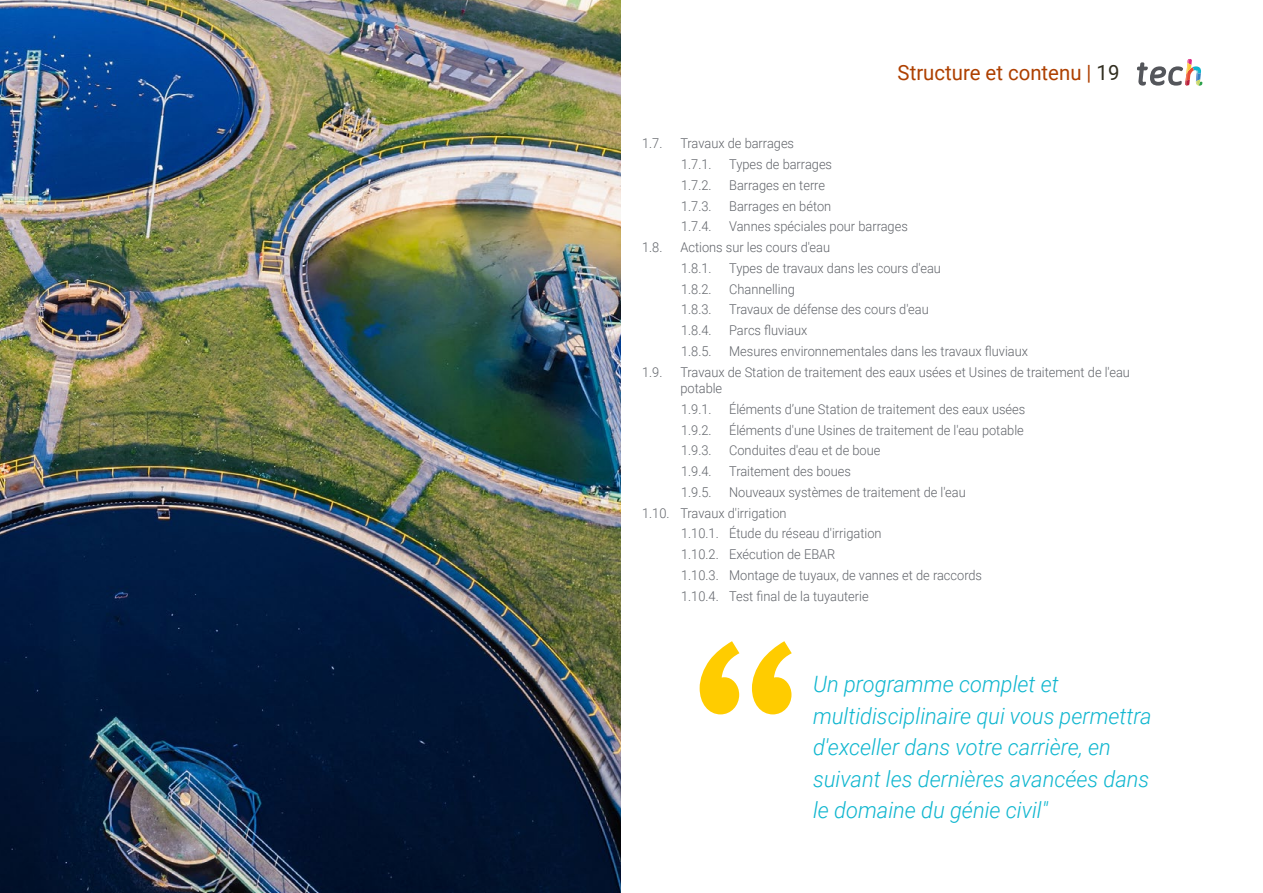
<style>
.page{position:relative;width:1263px;height:893px;background:#fff}
.page>*{position:absolute;margin:0;border:0;box-sizing:border-box;transform-origin:0 0}
.t1{font:italic 300 22.5px/31.5px "Roboto";color:#0fb6cf}
.t2{font:21px "Roboto";color:#ae4000}
.t3{font:300 13.5px/20.7px "Roboto";color:#61646a;scale:.95 1}
.s1{color:#312e20}
</style>
<div class="page">
<svg style="left:1137px;top:59px;width:65px;height:27px"></svg>
<svg style="left:700px;top:641px;width:92px;height:73px"></svg>
<img style="left:0;top:0;width:621px;height:893px">
<p class="t3" style="left:642px;top:133px;width:23px">1.7.</p>
<p class="t3" style="left:680px;top:133px;width:121px">Travaux de barrages<br>1.7.1.</p>
<p class="t3" style="left:729px;top:153px;width:110px">Types de barrages</p>
<h2 class="t2" style="left:898px;top:57px;width:223px">Structure et contenu | <span class="s1">19</span></h2>
<p class="t3" style="left:681px;top:174px;width:34px">1.7.2.</p>
<p class="t3" style="left:729px;top:174px;width:103px">Barrages en terre</p>
<p class="t3" style="left:681px;top:195px;width:34px">1.7.3.</p>
<p class="t3" style="left:729px;top:195px;width:109px">Barrages en béton</p>
<p class="t3" style="left:681px;top:216px;width:34px">1.7.4.</p>
<p class="t3" style="left:729px;top:216px;width:190px">Vannes spéciales pour barrages</p>
<p class="t3" style="left:642px;top:236px;width:23px">1.8.</p>
<p class="t3" style="left:680px;top:236px;width:159px">Actions sur les cours d'eau<br>1.8.1.</p>
<p class="t3" style="left:729px;top:257px;width:224px">Types de travaux dans les cours d'eau</p>
<p class="t3" style="left:681px;top:278px;width:34px">1.8.2.</p>
<p class="t3" style="left:729px;top:278px;width:71px">Channelling</p>
<p class="t3" style="left:681px;top:299px;width:34px">1.8.3.</p>
<p class="t3" style="left:729px;top:299px;width:212px">Travaux de défense des cours d'eau</p>
<p class="t3" style="left:681px;top:319px;width:34px">1.8.4.</p>
<p class="t3" style="left:729px;top:319px;width:84px">Parcs fluviaux</p>
<p class="t3" style="left:681px;top:340px;width:34px">1.8.5.</p>
<p class="t3" style="left:729px;top:340px;width:316px">Mesures environnementales dans les travaux fluviaux</p>
<p class="t3" style="left:642px;top:361px;width:23px">1.9.</p>
<p class="t3" style="left:680px;top:363px;width:475px;line-height:16.5px">Travaux de Station de traitement des eaux usées et Usines de traitement de l'eau potable</p>
<p class="t3" style="left:681px;top:398px;width:34px">1.9.1.</p>
<p class="t3" style="left:729px;top:398px;width:313px">Éléments d’une Station de traitement des eaux usées</p>
<p class="t3" style="left:681px;top:419px;width:34px">1.9.2.</p>
<p class="t3" style="left:729px;top:419px;width:312px">Éléments d'une Usines de traitement de l'eau potable</p>
<p class="t3" style="left:681px;top:440px;width:34px">1.9.3.</p>
<p class="t3" style="left:729px;top:440px;width:161px">Conduites d'eau et de boue</p>
<p class="t3" style="left:681px;top:460px;width:34px">1.9.4.</p>
<p class="t3" style="left:729px;top:460px;width:130px">Traitement des boues</p>
<p class="t3" style="left:681px;top:481px;width:34px">1.9.5.</p>
<p class="t3" style="left:729px;top:481px;width:251px">Nouveaux systèmes de traitement de l'eau</p>
<p class="t3" style="left:642px;top:502px;width:154px">1.10. Travaux d'irrigation</p>
<p class="t3" style="left:681px;top:523px;width:213px">1.10.1. Étude du réseau d'irrigation</p>
<p class="t3" style="left:681px;top:543px;width:164px">1.10.2. Exécution de EBAR</p>
<p class="t3" style="left:681px;top:564px;width:318px">1.10.3. Montage de tuyaux, de vannes et de raccords</p>
<p class="t3" style="left:681px;top:585px;width:199px">1.10.4. Test final de la tuyauterie</p>
<h1 class="t1" style="left:813px;top:667px;width:340px">Un programme complet et multidisciplinaire qui vous permettra d'exceller dans votre carrière, en suivant les dernières avancées dans le domaine du génie civil"</h1>
</div>
